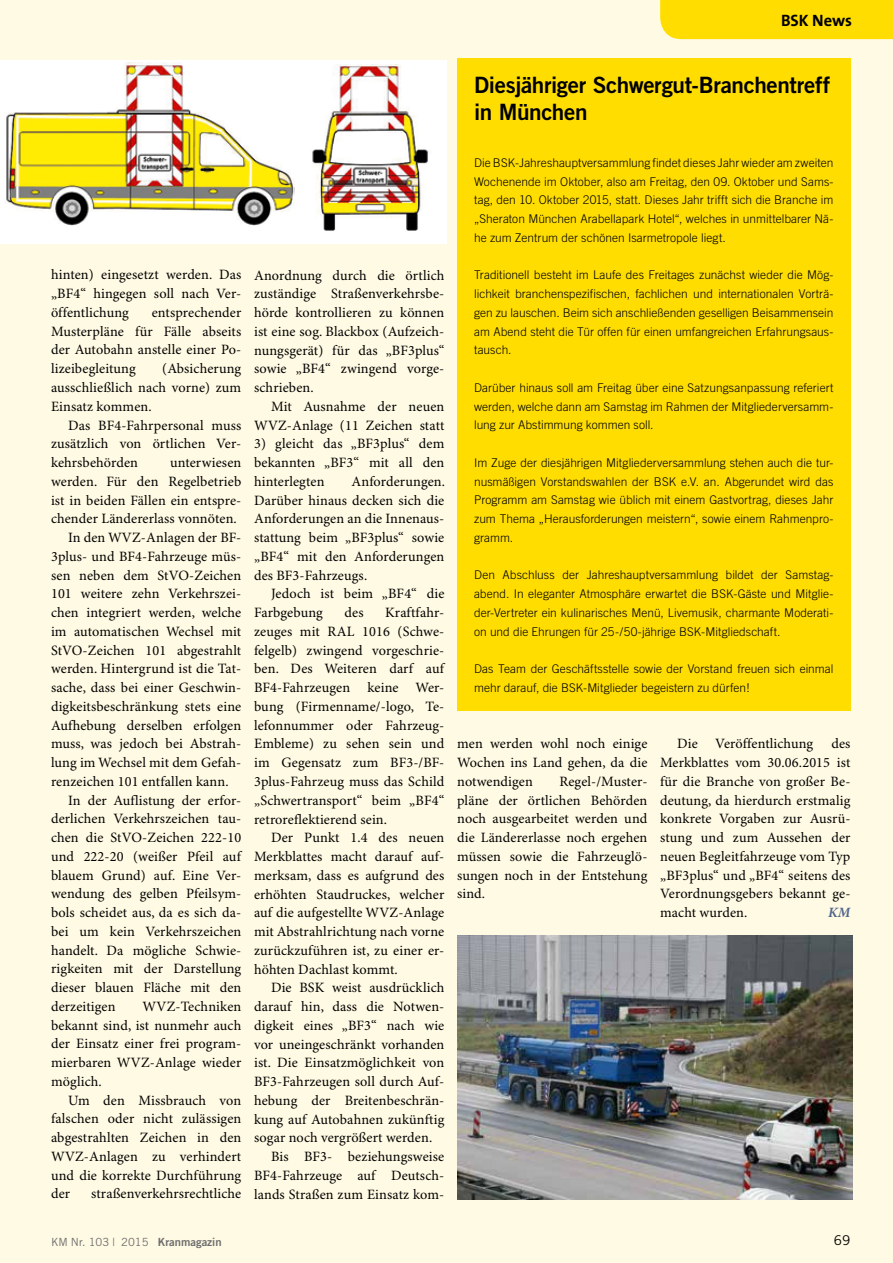
<style>
.page{position:relative;width:893px;height:1263px;background:#fffae3}
.page>*{position:absolute;margin:0;border:0;box-sizing:border-box;transform-origin:0 0}
.t1{font:22.5px/27px "Trade Gothic Bold Two";letter-spacing:-.015em;color:#000}
.t2{font:700 16.5px "The Sans B7";color:#000}
.t3{font:14.25px/18.8px "Minion Pro";letter-spacing:.01em;color:#000;text-align:justify}
.t4{font:italic 700 14.25px "Minion Pro";color:#51658d}
.t5{font:13.5px "Trade Gothic";color:#000}
.t6{font:300 12px/18.8px "Trade Gothic";color:#000;text-align:justify}
.t7{font:11.25px "Trade Gothic";color:#6e6e6e}
.s1{font-family:"Trade Gothic Bold Two"}
</style>
<div class="page">
<div style="left:0;top:60px;width:310px;height:183px;background:#fff"></div>
<img style="left:6px;top:63px;width:288px;height:163px">
<div style="left:295px;top:60px;width:151px;height:183px;background:#fff"></div>
<img style="left:312px;top:64px;width:116px;height:167px">
<div style="left:457px;top:58px;width:393px;height:652px;background:#fd0"></div>
<img style="left:457px;top:936px;width:395px;height:263px">
<div style="left:660px;top:0;width:233px;height:39px;background:#fd0"></div>
<p class="t2" style="left:781px;top:11px;width:73px">BSK News</p>
<p class="t3" style="left:51px;top:266px;width:192px">hinten) eingesetzt werden. Das „BF4“ hingegen soll nach Ver&shy;öffentlichung</p>
<p class="t3" style="left:51px;top:304px;width:192px;text-indent:101px">entsprechender Musterpläne für Fälle abseits der Autobahn anstelle einer Po&shy;lizeibegleitung</p>
<p class="t3" style="left:51px;top:360px;width:192px;text-indent:111px">(Absicherung ausschließlich nach vorne) zum Einsatz kommen.</p>
<p class="t3" style="left:51px;top:416px;width:192px;text-indent:17px">Das BF4-Fahrpersonal muss zusätzlich von örtlichen Ver&shy;kehrsbehörden</p>
<p class="t3" style="left:170px;top:454px;width:73px">unterwiesen</p>
<p class="t3" style="left:51px;top:472px;width:192px">werden. Für den Regelbetrieb</p>
<p class="t3" style="left:51px;top:491px;width:192px">ist in beiden Fällen ein entspre-</p>
<p class="t3" style="left:51px;top:510px;width:187px">chender Ländererlass vonnöten.</p>
<p class="t3" style="left:68px;top:529px;width:175px">In den WVZ-Anlagen der BF-</p>
<p class="t3" style="left:51px;top:547px;width:192px">3plus- und BF4-Fahrzeuge müs-</p>
<p class="t3" style="left:51px;top:566px;width:192px">sen neben dem StVO-Zeichen</p>
<p class="t3" style="left:51px;top:585px;width:192px">101 weitere zehn Verkehrszei-</p>
<p class="t3" style="left:51px;top:604px;width:192px">chen integriert werden, welche</p>
<p class="t3" style="left:51px;top:622px;width:192px">im automatischen Wechsel mit</p>
<p class="t3" style="left:51px;top:641px;width:192px">StVO-Zeichen 101 abgestrahlt</p>
<p class="t3" style="left:51px;top:660px;width:192px">werden. Hintergrund ist die Tat-</p>
<p class="t3" style="left:51px;top:679px;width:192px">sache, dass bei einer Geschwin-</p>
<p class="t3" style="left:51px;top:697px;width:192px">digkeitsbeschränkung stets eine</p>
<p class="t3" style="left:51px;top:716px;width:192px">Aufhebung derselben erfolgen</p>
<p class="t3" style="left:51px;top:735px;width:192px">muss, was jedoch bei Abstrah-</p>
<p class="t3" style="left:51px;top:754px;width:192px">lung im Wechsel mit dem Gefah-</p>
<p class="t3" style="left:51px;top:772px;width:179px">renzeichen 101 entfallen kann.</p>
<p class="t3" style="left:68px;top:791px;width:175px">In der Auflistung der erfor-</p>
<p class="t3" style="left:51px;top:810px;width:192px">derlichen Verkehrszeichen tau-</p>
<p class="t3" style="left:51px;top:829px;width:192px">chen die StVO-Zeichen 222-10</p>
<p class="t3" style="left:51px;top:847px;width:191px">und 222-20 (weißer Pfeil auf</p>
<p class="t3" style="left:51px;top:866px;width:192px">blauem Grund) auf. Eine Ver-</p>
<p class="t3" style="left:51px;top:885px;width:192px">wendung des gelben Pfeilsym-</p>
<p class="t3" style="left:51px;top:904px;width:192px">bols scheidet aus, da es sich da-</p>
<p class="t3" style="left:51px;top:922px;width:192px">bei um kein Verkehrszeichen</p>
<p class="t3" style="left:51px;top:941px;width:192px">handelt. Da mögliche Schwie-</p>
<p class="t3" style="left:51px;top:960px;width:192px">rigkeiten mit der Darstellung</p>
<p class="t3" style="left:51px;top:979px;width:192px">dieser blauen Fläche mit den</p>
<p class="t3" style="left:51px;top:997px;width:66px">derzeitigen</p>
<p class="t3" style="left:51px;top:997px;width:192px;text-indent:92px">WVZ-Techniken bekannt sind, ist nunmehr auch der Einsatz einer frei program&shy;mierbaren WVZ-Anlage wieder möglich.</p>
<p class="t3" style="left:51px;top:1091px;width:192px;text-indent:17px">Um den Missbrauch von falschen oder nicht zulässigen abgestrahlten Zeichen in den WVZ-Anlagen zu verhindert und die korrekte Durchführung der</p>
<p class="t3" style="left:91px;top:1185px;width:152px">straßenverkehrsrechtliche</p>
<p class="t3" style="left:254px;top:266px;width:192px">Anordnung durch die örtlich zuständige Straßenverkehrsbe&shy;hörde kontrollieren zu können ist eine sog. Blackbox (Aufzeich&shy;nungsgerät) für das „BF3plus“ sowie „BF4“ zwingend vorge&shy;schrieben.</p>
<p class="t3" style="left:254px;top:397px;width:192px;text-align:right">Mit Ausnahme der neuen<br>WVZ-Anlage (11 Zeichen statt</p>
<p class="t3" style="left:254px;top:435px;width:192px">3) gleicht das „BF3plus“ dem bekannten „BF3“ mit all den hinterlegten</p>
<p class="t3" style="left:254px;top:473px;width:193px;text-indent:97px">Anforderungen.<br>Darüber hinaus decken sich die Anforderungen an die Innenaus&shy;stattung beim „BF3plus“ sowie „BF4“ mit den Anforderungen des BF3-Fahrzeugs.</p>
<p class="t3" style="left:254px;top:585px;width:192px;text-indent:17px">Jedoch ist beim „BF4“ die<br>Farbgebung</p>
<p class="t3" style="left:254px;top:604px;width:192px;text-indent:131px">Kraftfahr&shy;zeuges mit RAL 1016 (Schwe&shy;felgelb) zwingend vorgeschrie&shy;ben. Des Weiteren darf auf BF4-Fahrzeugen keine Wer&shy;bung (Firmenname/-logo, Te&shy;lefonnummer oder Fahrzeug-Embleme) zu sehen sein und im Gegensatz zum BF3-/BF-3plus-Fahrzeug muss das Schild „Schwertransport“ beim „BF4“ retroreflektierend sein.</p>
<p class="t3" style="left:254px;top:829px;width:192px;text-indent:17px">Der Punkt 1.4 des neuen Merkblattes macht darauf auf&shy;merksam, dass es aufgrund des erhöhten Staudruckes, welcher auf die aufgestellte WVZ-Anlage mit Abstrahlrichtung nach vorne zurückzuführen ist, zu einer er&shy;höhten Dachlast kommt.</p>
<p class="t3" style="left:271px;top:979px;width:175px">Die BSK weist ausdrücklich</p>
<p class="t3" style="left:254px;top:998px;width:192px">darauf hin, dass die Notwen-</p>
<p class="t3" style="left:254px;top:1016px;width:192px">digkeit eines „BF3“ nach wie</p>
<p class="t3" style="left:254px;top:1035px;width:192px">vor uneingeschränkt vorhanden</p>
<p class="t3" style="left:254px;top:1054px;width:192px">ist. Die Einsatzmöglichkeit von</p>
<p class="t3" style="left:254px;top:1073px;width:192px">BF3-Fahrzeugen soll durch Auf-</p>
<p class="t3" style="left:254px;top:1091px;width:192px">hebung der Breitenbeschrän-</p>
<p class="t3" style="left:254px;top:1110px;width:192px">kung auf Autobahnen zukünftig</p>
<p class="t3" style="left:254px;top:1129px;width:180px">sogar noch vergrößert werden.</p>
<p class="t3" style="left:271px;top:1148px;width:175px">Bis BF3- beziehungsweise</p>
<p class="t3" style="left:254px;top:1166px;width:192px">BF4-Fahrzeuge auf Deutsch-</p>
<p class="t3" style="left:254px;top:1185px;width:192px">lands Straßen zum Einsatz kom-</p>
<p class="t3" style="left:345px;top:604px;width:21px">des</p>
<h1 class="t1" style="left:474px;top:71px;width:358px">Diesjähriger Schwergut-Branchentreff in München</h1>
<p class="t6" style="left:474px;top:153px;width:361px">Die BSK-Jahreshauptversammlung findet dieses Jahr wieder am zweiten Wochenende im Oktober, also am Freitag, den 09. Oktober und Sams&shy;tag, den 10. Oktober 2015, statt. Dieses Jahr trifft sich die Branche im „Sheraton München Arabellapark Hotel“, welches in unmittelbarer Nä&shy;he zum Zentrum der schönen Isarmetropole liegt.</p>
<p class="t6" style="left:474px;top:266px;width:361px">Traditionell besteht im Laufe des Freitages zunächst wieder die Mög&shy;lichkeit branchenspezifischen, fachlichen und internationalen Vorträ&shy;gen zu lauschen. Beim sich anschließenden geselligen Beisammensein am Abend steht die Tür offen für einen umfangreichen Erfahrungsaus&shy;tausch.</p>
<p class="t6" style="left:474px;top:378px;width:361px">Darüber hinaus soll am Freitag über eine Satzungsanpassung referiert werden, welche dann am Samstag im Rahmen der Mitgliederversamm&shy;lung zur Abstimmung kommen soll.</p>
<p class="t6" style="left:474px;top:453px;width:361px">Im Zuge der diesjährigen Mitgliederversammlung stehen auch die tur&shy;nusmäßigen Vorstandswahlen der BSK e.V. an. Abgerundet wird das Programm am Samstag wie üblich mit einem Gastvortrag, dieses Jahr zum Thema „Herausforderungen meistern“, sowie einem Rahmenpro&shy;gramm.</p>
<p class="t6" style="left:474px;top:566px;width:361px">Den Abschluss der Jahreshauptversammlung bildet der Samstag&shy;abend. In eleganter Atmosphäre erwartet die BSK-Gäste und Mitglie&shy;der-Vertreter ein kulinarisches Menü, Livemusik, charmante Moderati&shy;on und die Ehrungen für 25-/50-jährige BSK-Mitgliedschaft.</p>
<p class="t6" style="left:474px;top:659px;width:361px">Das Team der Geschäftsstelle sowie der Vorstand freuen sich einmal mehr darauf, die BSK-Mitglieder begeistern zu dürfen!</p>
<p class="t3" style="left:457px;top:735px;width:192px">men werden wohl noch einige Wochen ins Land gehen, da die notwendigen</p>
<p class="t3" style="left:457px;top:772px;width:192px;text-indent:102px">Regel-/Muster&shy;pläne der örtlichen Behörden noch ausgearbeitet werden und die Ländererlasse noch ergehen müssen sowie die Fahrzeuglö&shy;sungen noch in der Entstehung sind.</p>
<p class="t3" style="left:660px;top:735px;width:192px;text-indent:171px">des Merkblattes vom 30.06.2015 ist für die Branche von großer Be&shy;deutung, da hierdurch erstmalig konkrete Vorgaben zur Ausrü&shy;stung und zum Aussehen der neuen Begleitfahrzeuge vom Typ „BF3plus“ und „BF4“ seitens des Verordnungsgebers bekannt ge&shy;macht wurden.</p>
<p class="t3" style="left:677px;top:735px;width:138px">Die Veröffentlichung</p>
<p class="t4" style="left:828px;top:904px;width:24px">KM</p>
<p class="t7" style="left:51px;top:1235px;width:172px">KM Nr. 103 | 2015 <span class="s1">Kranmagazin</span></p>
<p class="t5" style="left:834px;top:1232px;width:18px">69</p>
</div>
